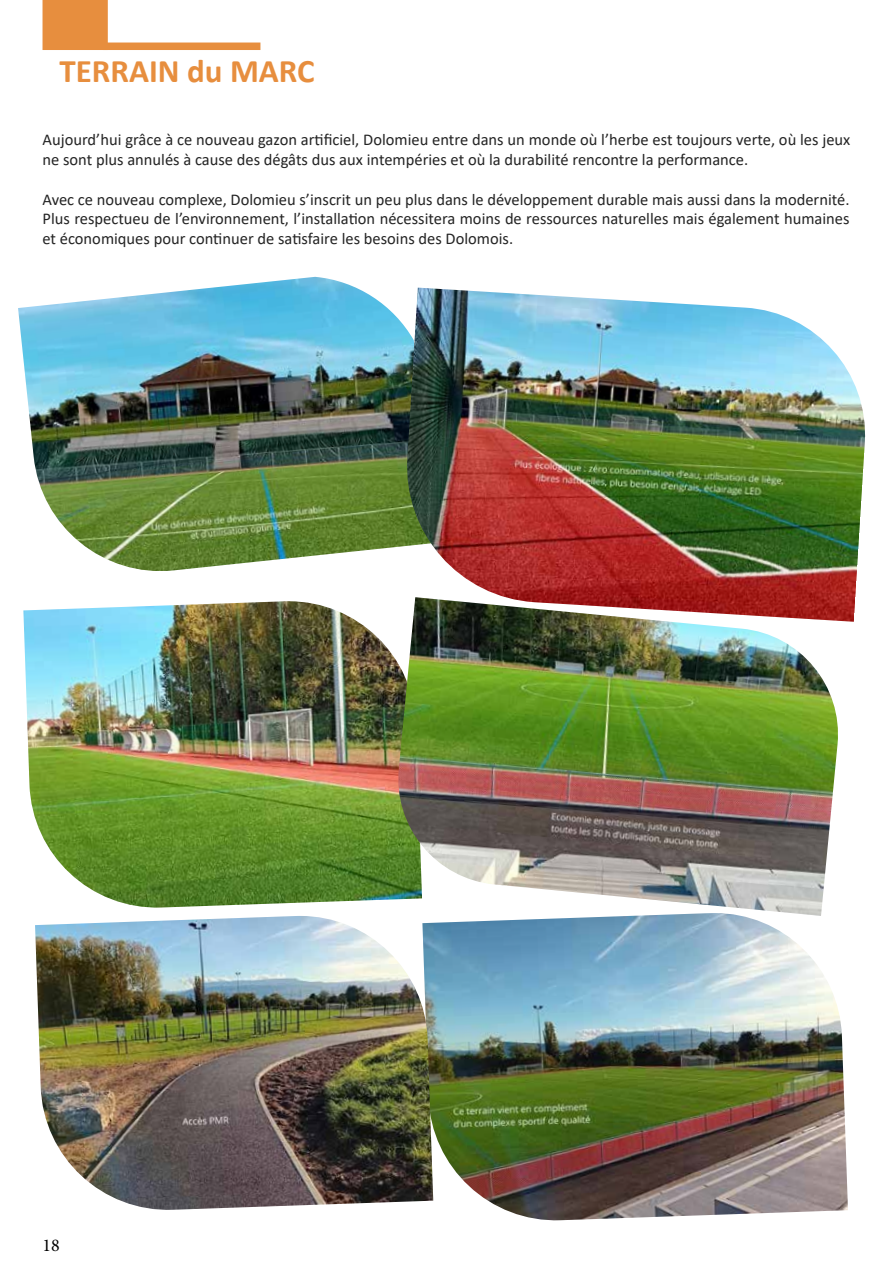
<style>
.page{position:relative;width:893px;height:1263px;background:#fff}
.page>*{position:absolute;margin:0;border:0;box-sizing:border-box;transform-origin:0 0}
.t1{font:700 33px "Calibri";color:#e78e3e}
.t2{font:18px "Minion Pro";color:#000}
.t3{font:16.5px/19.8px "Calibri";color:#242424}
</style>
<div class="page">
<div style="left:103px;top:43px;width:157px;height:7px;background:#e78e3e"></div>
<div style="left:43px;top:0;width:65px;height:50px;background:#e78e3e"></div>
<img style="left:433px;top:916px;width:415px;height:305px">
<img style="left:23px;top:601px;width:370px;height:307px">
<img style="left:18px;top:277px;width:405px;height:294px">
<img style="left:403px;top:288px;width:463px;height:334px">
<img style="left:393px;top:597px;width:450px;height:319px">
<img style="left:35px;top:916px;width:398px;height:294px">
<h1 class="t1" style="left:60px;top:48px;width:257px">TERRAIN du MARC</h1>
<p class="t3" style="left:43px;top:129px;width:809px">Aujourd’hui grâce à ce nouveau gazon artificiel, Dolomieu entre dans un monde où l’herbe est toujours verte, où les jeux ne sont plus annulés à cause des dégâts dus aux intempéries et où la durabilité rencontre la performance.</p>
<p class="t3" style="left:43px;top:189px;width:808px;text-align:justify">Avec ce nouveau complexe, Dolomieu s’inscrit un peu plus dans le développement durable mais aussi dans la modernité.<br>Plus respectueu de l’environnement, l’installation nécessitera moins de ressources naturelles mais également humaines et économiques pour continuer de satisfaire les besoins des Dolomois.</p>
<p class="t2" style="left:43px;top:1233px;width:19px">18</p>
</div>
